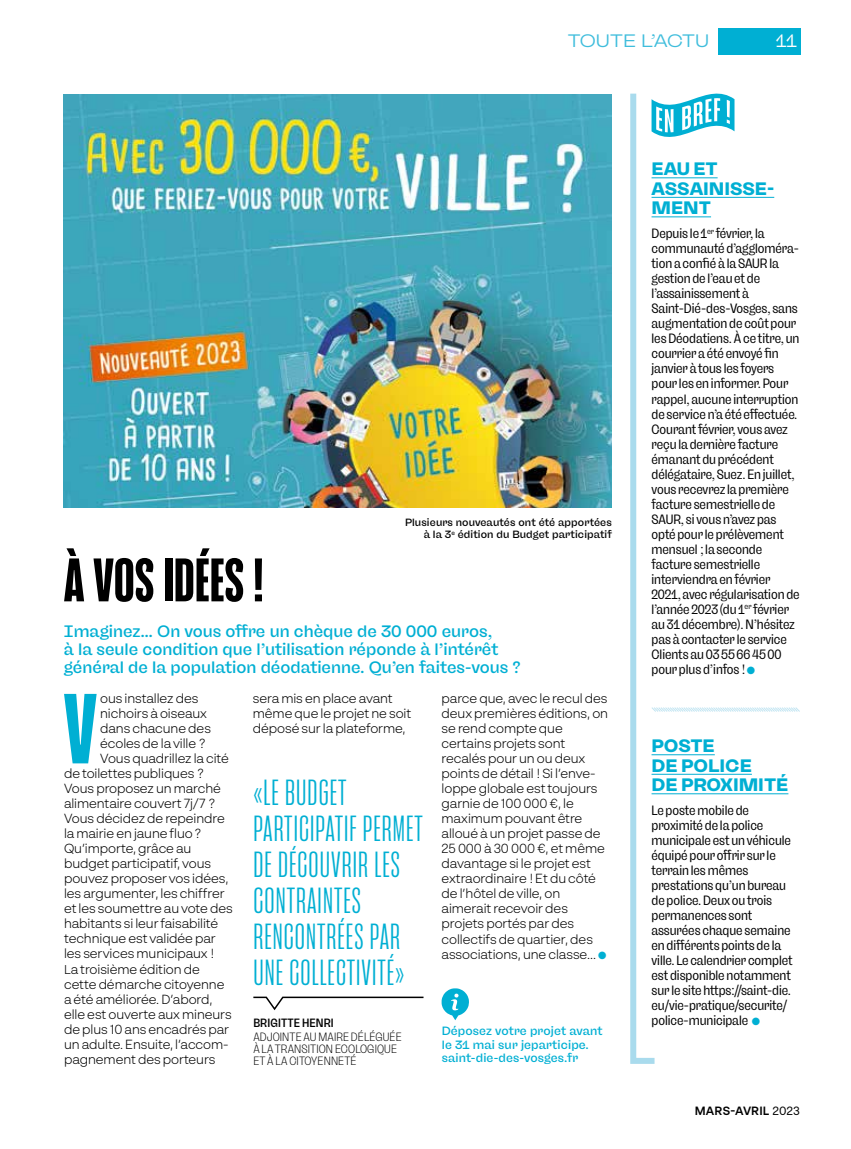
<style>
.page{position:relative;width:851px;height:1149px;background:#fff}
.page>*{position:absolute;margin:0;border:0;box-sizing:border-box;transform-origin:0 0}
.t1{font:700 97.2px "Seriguela";color:#00afd3}
.t2{font:700 60px "Seriguela";letter-spacing:.01em;color:#000}
.t3{font:36px/36px "Seriguela";letter-spacing:.03em;color:#00afd3}
.t4{font:900 18px/19.5px "Freigeist";letter-spacing:-.005em;color:#00afd3}
.t5{font:expanded 18px "Freigeist";color:#3fbddc}
.t6{font:18px "Freigeist";color:#fff}
.t7{font:500 16.5px/18px "Freigeist";color:#00afd3}
.t8{font:13.5px/15px "Freigeist Con";letter-spacing:-.005em;color:#000}
.t9{font:300 13.2px/15px "BR Sonoma";letter-spacing:-.005em;color:#000}
.t10{font:500 12px/13.5px "Freigeist";letter-spacing:.01em;color:#00afd3}
.t11{font:300 12px/12px "Freigeist Con";letter-spacing:.01em;color:#000}
.t12{font:600 12px "BR Sonoma";letter-spacing:.01em;color:#000}
.t13{font:500 12px "Freigeist Con";letter-spacing:.01em;color:#000}
.t14{font:500 10.5px/12px "Freigeist";letter-spacing:.01em;color:#000;text-align:right}
.s1{font-size:12.75px}
.s2{color:#00afd3}
.s3{font-weight:400}
</style>
<div class="page">
<div style="left:717px;top:28px;width:83px;height:27px;background:#00afd3"></div>
<img style="left:64px;top:94px;width:547px;height:413px">
<svg style="left:441px;top:988px;width:28px;height:31px"></svg>
<svg style="left:630px;top:93px;width:170px;height:971px"></svg>
<svg style="left:253px;top:996px;width:171px;height:15px"></svg>
<h3 class="t5" style="left:567px;top:30px;width:143px">TOUTE L’ACTU</h3>
<h3 class="t6" style="left:776px;top:30px;width:22px">11</h3>
<h2 class="t2" style="left:64px;top:543px;width:201px">À VOS IDÉES !</h2>
<p class="t14" style="left:405px;top:516px;width:208px">Plusieurs nouveautés ont été apportées à la 3<sup>e</sup> édition du Budget participatif</p>
<p class="t7" style="left:64px;top:622px;width:458px">Imaginez… On vous offre un chèque de 30 000 euros,<br>à la seule condition que l’utilisation réponde à l’intérêt général de la population déodatienne. Qu’en faites-vous ?</p>
<h1 class="t1" style="left:64px;top:669px;width:35px">V</h1>
<p class="t9" style="left:100px;top:690px;width:100px">ous installez des</p>
<p class="t9" style="left:100px;top:705px;width:108px">nichoirs à oiseaux</p>
<p class="t9" style="left:100px;top:720px;width:112px">dans chacune des</p>
<p class="t9" style="left:100px;top:735px;width:107px">écoles de la ville ?</p>
<p class="t9" style="left:100px;top:750px;width:130px">Vous quadrillez la cité</p>
<p class="t9" style="left:64px;top:765px;width:141px">de toilettes publiques ?</p>
<p class="t9" style="left:64px;top:780px;width:158px">Vous proposez un marché</p>
<p class="t9" style="left:64px;top:795px;width:152px">alimentaire couvert 7j/7 ?</p>
<p class="t9" style="left:64px;top:810px;width:162px">Vous décidez de repeindre</p>
<p class="t9" style="left:64px;top:825px;width:138px">la mairie en jaune fluo ?</p>
<p class="t9" style="left:64px;top:840px;width:129px">Qu’importe, grâce au</p>
<p class="t9" style="left:64px;top:855px;width:149px">budget participatif, vous</p>
<p class="t9" style="left:64px;top:870px;width:166px">pouvez proposer vos idées,</p>
<p class="t9" style="left:64px;top:885px;width:162px">les argumenter, les chiffrer</p>
<p class="t9" style="left:64px;top:900px;width:170px">et les soumettre au vote des</p>
<p class="t9" style="left:64px;top:915px;width:156px">habitants si leur faisabilité</p>
<p class="t9" style="left:64px;top:930px;width:153px">technique est validée par</p>
<p class="t9" style="left:64px;top:945px;width:151px">les services municipaux !</p>
<p class="t9" style="left:64px;top:960px;width:137px"><span class="s1">L</span>a troisième édition de</p>
<p class="t9" style="left:64px;top:975px;width:162px">cette démarche citoyenne</p>
<p class="t9" style="left:64px;top:990px;width:150px">a été améliorée. D’abord,</p>
<p class="t9" style="left:64px;top:1005px;width:169px">elle est ouverte aux mineurs</p>
<p class="t9" style="left:64px;top:1020px;width:166px">de plus 10 ans encadrés par</p>
<p class="t9" style="left:64px;top:1035px;width:166px">un adulte. Ensuite, l’accom-</p>
<p class="t9" style="left:64px;top:1050px;width:153px">pagnement des porteurs</p>
<p class="t9" style="left:253px;top:690px;width:160px">sera mis en place avant même que le projet ne soit déposé sur la plateforme,</p>
<h3 class="t3" style="left:253px;top:773px;width:171px">«LE BUDGET<br>PARTICIPATIF PERMET<br>DE DÉCOUVRIR LES<br>CONTRAINTES<br>RENCONTRÉES PAR<br>UNE COLLECTIVITÉ»</h3>
<p class="t13" style="left:253px;top:1015px;width:82px">BRIGITTE HENRI</p>
<p class="t11" style="left:253px;top:1030px;width:150px">ADJOINTE AU MAIRE DÉLÉGUÉE<br>À LA TRANSITION ECOLOGIQUE<br>ET À LA CITOYENNETÉ</p>
<p class="t9" style="left:441px;top:690px;width:168px">parce que, avec le recul des deux premières éditions, on se rend compte que certains projets sont recalés pour un ou deux points de détail ! Si l’enve&shy;loppe globale est toujours garnie de 100 000 €, le maximum pouvant être alloué à un projet passe de<br>25 000 à 30 000 €, et même davantage si le projet est extraordinaire ! Et du côté de l’hôtel de ville, on aimerait recevoir des projets portés par des collectifs de quartier, des associations, une classe… <span class="s2">●</span></p>
<p class="t10" style="left:441px;top:1024px;width:162px">Déposez votre projet avant le 31 mai sur jeparticipe. saint-die-des-vosges.fr</p>
<h3 class="t4" style="left:651px;top:159px;width:124px">EAU ET<br>ASSAINISSE-<br>MENT</h3>
<p class="t8" style="left:651px;top:226px;width:150px">Depuis le 1<sup>er</sup> février, la communauté d’aggloméra&shy;tion a confié à la SAUR la gestion de l’eau et de l’assainissement à<br>Saint-Dié-des-Vosges, sans augmentation de coût pour les Déodatiens. À ce titre, un courrier a été envoyé fin janvier à tous les foyers pour les en informer. Pour rappel, aucune interruption de service n’a été effectuée.<br>Courant février, vous avez reçu la dernière facture émanant du précédent délégataire, Suez. En juillet, vous recevrez la première facture semestrielle de<br>SAUR, si vous n’avez pas opté pour le prélèvement mensuel ; la seconde facture semestrielle interviendra en février<br>2021, avec régularisation de l’année 2023 (du 1<sup>er</sup> février au 31 décembre). N’hésitez pas à contacter le service<br>Clients au 03 55 66 45 00 pour plus d’infos ! <span class="s2">●</span></p>
<h3 class="t4" style="left:651px;top:735px;width:138px">POSTE<br>DE POLICE<br>DE PROXIMITÉ</h3>
<p class="t8" style="left:651px;top:803px;width:143px">Le poste mobile de proximité de la police municipale est un véhicule équipé pour offrir sur le terrain les mêmes prestations qu’un bureau de police. Deux ou trois permanences sont assurées chaque semaine en différents points de la ville. Le calendrier complet est disponible notamment sur le site https://saint-die. eu/vie-pratique/securite/ police-municipale <span class="s2">●</span></p>
<p class="t12" style="left:694px;top:1102px;width:106px">MARS-AVRIL <span class="s3">2023</span></p>
</div>
